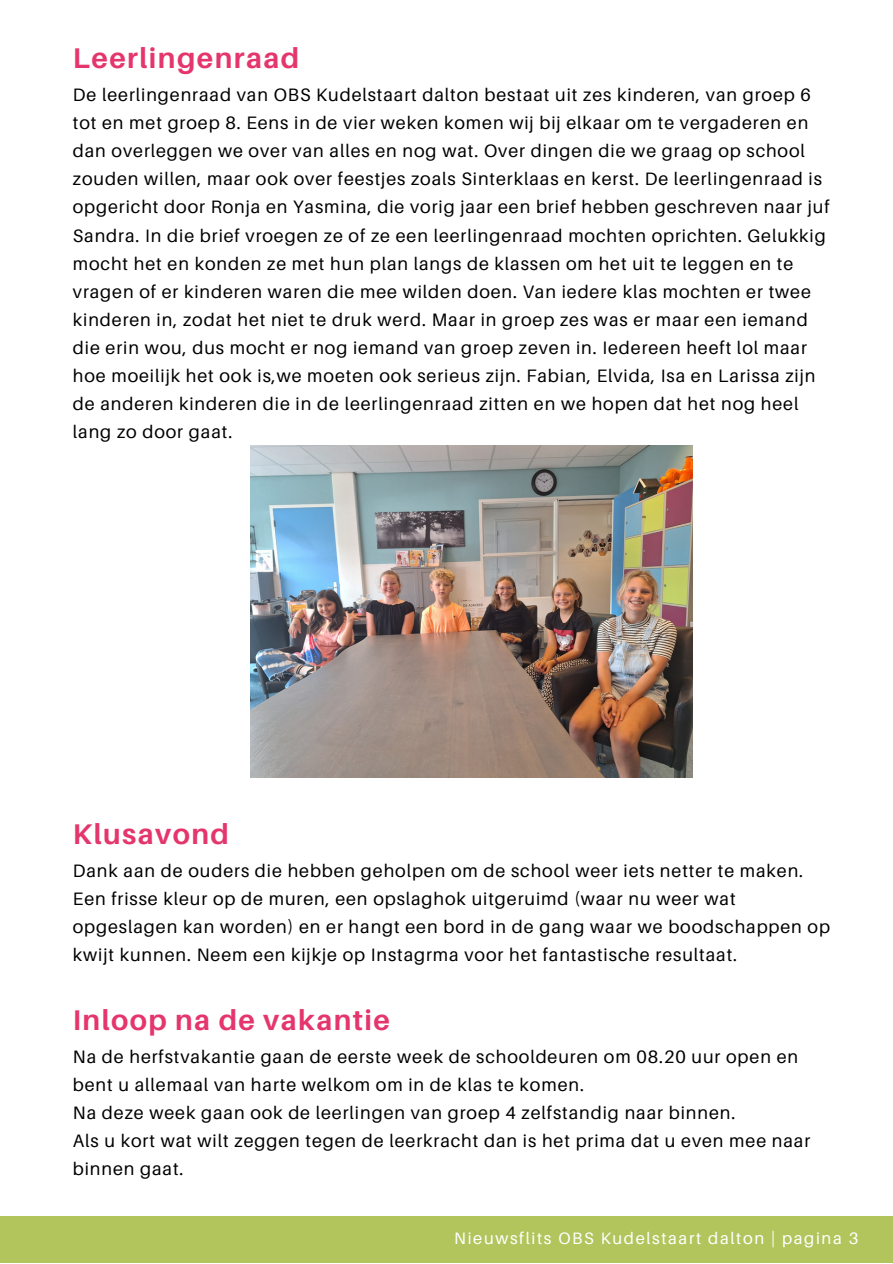
<style>
.page{position:relative;width:893px;height:1264px;background:#fff}
.page>*{position:absolute;margin:0;border:0;box-sizing:border-box;transform-origin:0 0}
.t1{font:700 28.5px "Aileron";letter-spacing:.05em;color:#e4366d}
.t2{font:18px/28px "Aileron";letter-spacing:.05em;color:#000}
.t3{font:16.5px "Aileron";letter-spacing:.1em;color:#fff}
</style>
<div class="page">
<div style="left:0;top:1216px;width:892px;height:46px;background:#b2c55c"></div>
<img style="left:250px;top:445px;width:442px;height:332px">
<p class="t1" style="left:73px;top:41px;width:228px">Leerlingenraad</p>
<p class="t2" style="left:73px;top:80px;width:758px">De leerlingenraad van OBS Kudelstaart dalton bestaat uit zes kinderen, van groep 6 tot en met groep 8. Eens in de vier weken komen wij bij elkaar om te vergaderen en dan overleggen we over van alles en nog wat. Over dingen die we graag op school zouden willen, maar ook over feestjes zoals Sinterklaas en kerst. De leerlingenraad is opgericht door Ronja en Yasmina, die vorig jaar een brief hebben geschreven naar juf Sandra. In die brief vroegen ze of ze een leerlingenraad mochten oprichten. Gelukkig mocht het en konden ze met hun plan langs de klassen om het uit te leggen en te vragen of er kinderen waren die mee wilden doen. Van iedere klas mochten er twee kinderen in, zodat het niet te druk werd. Maar in groep zes was er maar een iemand die erin wou, dus mocht er nog iemand van groep zeven in. Iedereen heeft lol maar hoe moeilijk het ook is,we moeten ook serieus zijn. Fabian, Elvida, Isa en Larissa zijn de anderen kinderen die in de leerlingenraad zitten en we hopen dat het nog heel lang zo door gaat.</p>
<p class="t1" style="left:73px;top:816px;width:157px">Klusavond</p>
<p class="t2" style="left:73px;top:856px;width:731px">Dank aan de ouders die hebben geholpen om de school weer iets netter te maken.</p>
<p class="t2" style="left:73px;top:884px;width:758px">Een frisse kleur op de muren, een opslaghok uitgeruimd (waar nu weer wat opgeslagen kan worden) en er hangt een bord in de gang waar we boodschappen op kwijt kunnen. Neem een kijkje op Instagrma voor het fantastische resultaat.</p>
<p class="t1" style="left:73px;top:1002px;width:318px">Inloop na de vakantie</p>
<p class="t2" style="left:73px;top:1041px;width:726px">Na de herfstvakantie gaan de eerste week de schooldeuren om 08.20 uur open en bent u allemaal van harte welkom om in de klas te komen.</p>
<p class="t2" style="left:73px;top:1098px;width:664px">Na deze week gaan ook de leerlingen van groep 4 zelfstandig naar binnen.</p>
<p class="t2" style="left:73px;top:1126px;width:739px">Als u kort wat wilt zeggen tegen de leerkracht dan is het prima dat u even mee naar binnen gaat.</p>
<p class="t3" style="left:454px;top:1227px;width:405px">Nieuwsflits OBS Kudelstaart dalton | pagina 3</p>
</div>
